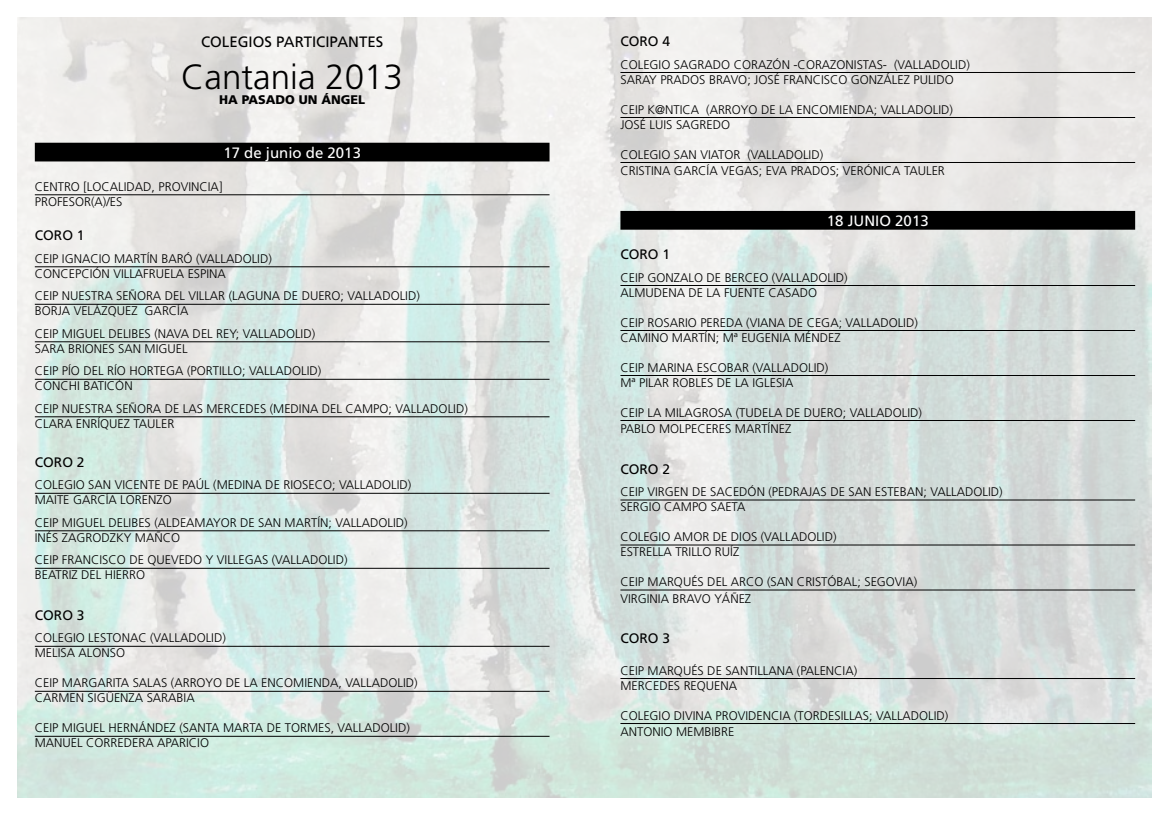
<style>
.page{position:relative;width:1170px;height:815px;background:#fff}
.page>*{position:absolute;margin:0;border:0;box-sizing:border-box;transform-origin:0 0}
.t1{font:300 35px "Frutiger";color:#000}
.t2{font:15px "Frutiger";color:#fff}
.t3{font:15px "Frutiger";color:#000}
.t4{font:13.75px "Frutiger";color:#000}
.t5{font:300 12.5px/15px "Frutiger";color:#000}
.t6{font:900 12.5px "Frutiger";color:#000}
</style>
<div class="page">
<img style="left:18px;top:18px;width:1132px;height:779px">
<div style="left:35px;top:143px;width:514px;height:18px;background:#000"></div>
<hr style="left:35px;top:194px;width:514px;height:1px;background:#000">
<hr style="left:35px;top:266px;width:514px;height:1px;background:#000">
<hr style="left:35px;top:304px;width:514px;height:1px;background:#000">
<hr style="left:35px;top:341px;width:514px;height:1px;background:#000">
<hr style="left:35px;top:379px;width:514px;height:1px;background:#000">
<hr style="left:35px;top:416px;width:514px;height:1px;background:#000">
<hr style="left:35px;top:493px;width:514px;height:1px;background:#000">
<hr style="left:35px;top:530px;width:514px;height:1px;background:#000">
<hr style="left:35px;top:568px;width:514px;height:1px;background:#000">
<hr style="left:35px;top:646px;width:514px;height:1px;background:#000">
<hr style="left:35px;top:691px;width:514px;height:1px;background:#000">
<hr style="left:35px;top:736px;width:514px;height:1px;background:#000">
<hr style="left:620px;top:72px;width:514px;height:1px;background:#000">
<hr style="left:620px;top:117px;width:514px;height:1px;background:#000">
<hr style="left:620px;top:162px;width:514px;height:1px;background:#000">
<div style="left:620px;top:211px;width:514px;height:19px;background:#000"></div>
<hr style="left:620px;top:285px;width:514px;height:1px;background:#000">
<hr style="left:620px;top:330px;width:514px;height:1px;background:#000">
<hr style="left:620px;top:375px;width:514px;height:1px;background:#000">
<hr style="left:620px;top:420px;width:514px;height:1px;background:#000">
<hr style="left:620px;top:500px;width:514px;height:1px;background:#000">
<hr style="left:620px;top:545px;width:514px;height:1px;background:#000">
<hr style="left:620px;top:590px;width:514px;height:1px;background:#000">
<hr style="left:620px;top:678px;width:514px;height:1px;background:#000">
<hr style="left:620px;top:723px;width:514px;height:1px;background:#000">
<p class="t3" style="left:201px;top:33px;width:19px">COLEGIOS</p>
<p class="t3" style="left:276px;top:33px;width:10px">PARTICIPANTES</p>
<h1 class="t1" style="left:181px;top:57px;width:223px">CANTANIA 2013</h1>
<p class="t6" style="left:219px;top:92px;width:147px">HA PASADO UN ÁNGEL</p>
<p class="t2" style="left:223px;top:144px;width:139px">17 DE JUNIO DE 2013</p>
<p class="t5" style="left:35px;top:179px;width:189px">CENTRO [LOCALIDAD, PROVINC IA]<br>PROFESOR(A)/ES</p>
<p class="t4" style="left:35px;top:228px;width:51px">CORO 1</p>
<p class="t5" style="left:35px;top:251px;width:238px">CEIP IGNACIO MARTÍN BARÓ (VALLADOLID)<br>CONCEPCIÓN VILLAFRUELA ESPINA</p>
<p class="t5" style="left:35px;top:289px;width:386px">CEIP NUESTRA SEÑORA DEL VILLAR (LAGUNA DE DUERO; VALLADOLID)<br>BORJA VELÁZQUEZ GARC ÍA</p>
<p class="t5" style="left:35px;top:326px;width:282px">CEIP MIGUEL DELIBES (NAVA DEL REY; VALLADOLID)<br>SARA BRIONES SAN MIGUEL</p>
<p class="t5" style="left:35px;top:364px;width:288px">CEIP PÍO DEL RÍO HORTEGA (PORTILLO; VALLADOLID)<br>CONCH I BATICÓN</p>
<p class="t5" style="left:35px;top:401px;width:434px">CEIP NUESTRA SEÑORA DE LAS MERC EDES (MEDINA DEL CAM PO; VALLADOLID)<br>CLARA ENRÍQUEZ TAULER</p>
<p class="t4" style="left:35px;top:454px;width:51px">CORO 2</p>
<p class="t5" style="left:35px;top:478px;width:378px">COLEGIO SAN VICENTE DE PAÚL (MEDINA DE RIOSECO; VALLADOLID)<br>MAITE GARCÍA LORENZO</p>
<p class="t5" style="left:35px;top:515px;width:374px">CEIP MIGUEL DELIBES (ALDEAMAYOR DE SAN MARTÍN; VALLADOLID)<br>INÉS ZAGRODZKY MAÑC O</p>
<p class="t5" style="left:35px;top:553px;width:314px">CEIP FRANCISCO DE QUEVEDO Y VILLEGAS (VALLADOLID)<br>BEATRIZ DEL HIERRO</p>
<p class="t4" style="left:35px;top:607px;width:51px">CORO 3</p>
<p class="t5" style="left:35px;top:631px;width:192px">COLEGIO LESTONAC (VALLADOLID)<br>MELISA ALONSO</p>
<p class="t5" style="left:35px;top:676px;width:384px">CEIP MARGARITA SALAS (ARROYO DE LA ENC OM IENDA, VALLADOLID)<br>CARM EN SIGÜENZA SARABIA</p>
<p class="t5" style="left:35px;top:721px;width:376px">CEIP MIGUEL HERNÁNDEZ (SANTA MARTA DE TORM ES, VALLADOLID)<br>MANUEL CORREDERA APARIC IO</p>
<p class="t4" style="left:620px;top:33px;width:51px">CORO 4</p>
<p class="t5" style="left:620px;top:57px;width:351px">COLEGIO SAGRADO CORAZÓN -CORAZONISTAS- (VALLADOLID)<br>SARAY PRADOS BRAVO; JOSÉ FRANCISCO GONZÁLEZ PULIDO</p>
<p class="t5" style="left:620px;top:102px;width:334px">CEIP K@NTICA (ARROYO DE LA ENC OM IENDA; VALLADOLID)<br>JOSÉ LUIS SAGREDO</p>
<p class="t5" style="left:620px;top:146px;width:326px;line-height:16.5px">COLEGIO SAN VIATOR (VALLADOLID)<br>CRISTINA GARC ÍA VEGAS; EVA PRADOS; VERÓNICA TAULER</p>
<p class="t2" style="left:826px;top:212px;width:103px">18 JUNIO 2013</p>
<p class="t4" style="left:620px;top:246px;width:51px">CORO 1</p>
<p class="t5" style="left:620px;top:270px;width:229px">CEIP GONZALO DE BERCEO (VALLADOLID)<br>ALM</p>
<p class="t5" style="left:645px;top:285px;width:173px">UDENA DE LA FUENTE CASADO</p>
<p class="t5" style="left:620px;top:315px;width:299px">CEIP ROSARIO PEREDA (VIANA DE CEGA; VALLADOLID)<br>CAM INO MARTÍN; Mª EUGENIA MÉNDEZ</p>
<p class="t5" style="left:620px;top:360px;width:209px">CEIP MARINA ESC OBAR (VALLADOLID)<br>Mª PILAR ROBLES DE LA IGLESIA</p>
<p class="t5" style="left:620px;top:404px;width:303px;line-height:16.5px">CEIP LA MILAGROSA (TUDELA DE DUERO; VALLADOLID)<br>PABLO MOLPECERES MARTÍNEZ</p>
<p class="t4" style="left:620px;top:461px;width:51px">CORO 2</p>
<p class="t5" style="left:620px;top:484px;width:384px">CEIP VIRGEN DE SACEDÓN (PEDRAJAS DE SAN ESTEBAN; VALLADOLID)<br>SERGIO CAM PO SAETA</p>
<p class="t5" style="left:620px;top:529px;width:217px">COLEGIO AMOR DE DIOS (VALLADOLID)<br>ESTRELLA TRILLO RUÍZ</p>
<p class="t5" style="left:620px;top:574px;width:298px;line-height:16.5px">CEIP MARQUÉS DEL ARCO (SAN CRISTÓBAL; SEGOVIA)<br>VIRGINIA BRAVO YÁÑEZ</p>
<p class="t4" style="left:620px;top:630px;width:51px">CORO 3</p>
<p class="t5" style="left:620px;top:663px;width:238px">CEIP MARQUÉS DE SANTILLANA (PALENCIA)<br>MERC EDES REQUENA</p>
<p class="t5" style="left:620px;top:707px;width:329px;line-height:16.5px">COLEGIO DIVINA PROVIDENCIA (TORDESILLAS; VALLADOLID)<br>ANTONIO MEMBIBRE</p>
</div>
